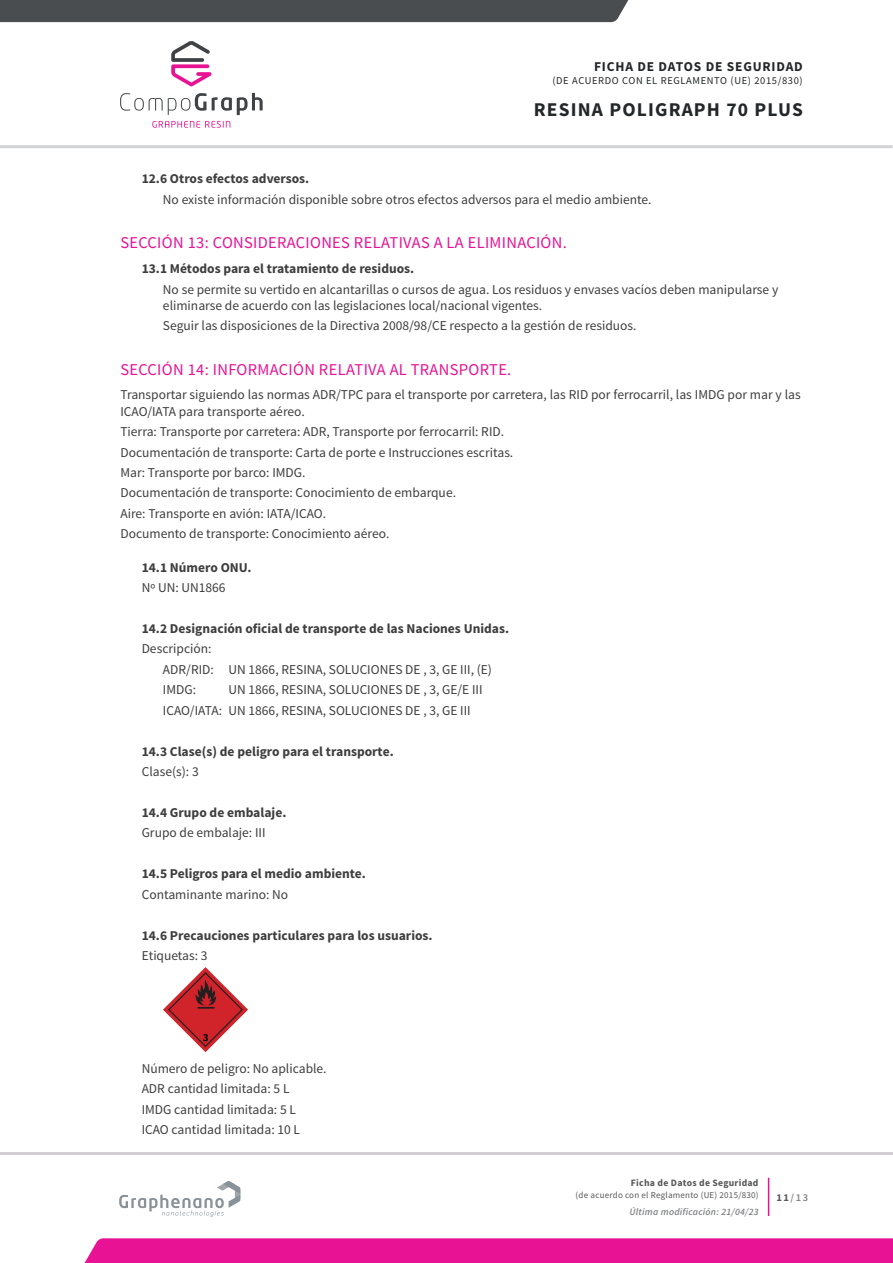
<style>
.page{position:relative;width:893px;height:1263px;background:#fff}
.page>*{position:absolute;margin:0;border:0;box-sizing:border-box;transform-origin:0 0}
.t1{font:700 19.5px "Source Sans Pro";letter-spacing:.06em;color:#242729}
.t2{font:16.5px "Source Sans Pro";letter-spacing:.02em;color:#e71294}
.t3{font:13.5px/16.2px "Source Sans Pro";color:#3e3e3f}
.t4{font:700 13.5px "Source Sans Pro";color:#3e3e3f}
.t5{font:700 13.5px "Source Sans Pro";letter-spacing:.06em;color:#242729}
.t6{font:10.5px "Source Sans Pro";letter-spacing:.06em;color:#242729}
.t7{font:600 10.5px "Source Sans Pro";color:#808285}
.t8{font:italic 600 9.75px "Source Sans Pro";letter-spacing:.025em;color:#808285}
.t9{font:700 9.75px "Source Sans Pro";letter-spacing:.025em;color:#57585a}
.t10{font:9px "Source Sans Pro";letter-spacing:.025em;color:#57585a}
.s1{font-weight:700;color:#57585a}
</style>
<div class="page">
<div style="left:85px;top:1238px;width:808px;height:24px;background:#e71294"></div>
<div style="left:0;top:0;width:629px;height:22px;background:#4a4d4f"></div>
<hr style="left:0;top:1152px;width:893px;height:2px;background:#d0ced0">
<svg style="left:152px;top:121px;width:78px;height:7px"></svg>
<svg style="left:171px;top:41px;width:41px;height:45px"></svg>
<svg style="left:120px;top:93px;width:143px;height:22px"></svg>
<hr style="left:768px;top:1178px;width:1px;height:38px;background:#e71294">
<svg style="left:119px;top:1181px;width:121px;height:36px"></svg>
<hr style="left:0;top:145px;width:893px;height:3px;background:#d1d2d4">
<svg style="left:163px;top:967px;width:85px;height:85px"></svg>
<p class="t5" style="left:594px;top:58px;width:210px">FICHA DE DATOS DE SEGURIDAD</p>
<p class="t6" style="left:552px;top:74px;width:252px">(DE ACUERDO CON EL REGLAMENTO (UE) 2015/830)</p>
<h1 class="t1" style="left:534px;top:97px;width:270px">RESINA POLIGRAPH 70 PLUS</h1>
<p class="t4" style="left:142px;top:170px;width:169px">12.6 Otros efectos adversos.</p>
<p class="t3" style="left:163px;top:191px;width:490px">No existe información disponible sobre otros efectos adversos para el medio ambiente.</p>
<p class="t2" style="left:120px;top:233px;width:448px">SECCIÓN 13: CONSIDERACIONES RELATIVAS A LA ELIMINACIÓN.</p>
<p class="t4" style="left:142px;top:260px;width:274px">13.1 Métodos para el tratamiento de residuos.</p>
<p class="t3" style="left:163px;top:281px;width:617px">No se permite su vertido en alcantarillas o cursos de agua. Los residuos y envases vacíos deben manipularse y eliminarse de acuerdo con las legislaciones local/nacional vigentes.</p>
<p class="t3" style="left:163px;top:318px;width:475px">Seguir las disposiciones de la Directiva 2008/98/CE respecto a la gestión de residuos.</p>
<p class="t2" style="left:120px;top:359px;width:392px">SECCIÓN 14: INFORMACIÓN RELATIVA AL TRANSPORTE.</p>
<p class="t3" style="left:120px;top:387px;width:682px">Transportar siguiendo las normas ADR/TPC para el transporte por carretera, las RID por ferrocarril, las IMDG por mar y las<br>ICAO/IATA para transporte aéreo.</p>
<p class="t3" style="left:120px;top:424px;width:385px">Tierra: Transporte por carretera: ADR, Transporte por ferrocarril: RID.</p>
<p class="t3" style="left:120px;top:444px;width:394px">Documentación de transporte: Carta de porte e Instrucciones escritas.</p>
<p class="t3" style="left:120px;top:465px;width:187px">Mar: Transporte por barco: IMDG.</p>
<p class="t3" style="left:120px;top:485px;width:337px">Documentación de transporte: Conocimiento de embarque.</p>
<p class="t3" style="left:120px;top:505px;width:207px">Aire: Transporte en avión: IATA/ICAO.</p>
<p class="t3" style="left:120px;top:526px;width:270px">Documento de transporte: Conocimiento aéreo.</p>
<p class="t4" style="left:142px;top:558px;width:111px">14.1 Número ONU.</p>
<p class="t3" style="left:142px;top:580px;width:85px">Nº UN: UN1866</p>
<p class="t4" style="left:142px;top:620px;width:369px">14.2 Designación oficial de transporte de las Naciones Unidas.</p>
<p class="t3" style="left:142px;top:641px;width:71px">Descripción:</p>
<p class="t3" style="left:163px;top:661px;width:331px">ADR/RID: UN 1866, RESINA, SOLUCIONES DE , 3, GE III, (E)</p>
<p class="t3" style="left:163px;top:682px;width:35px">IMDG:</p>
<p class="t3" style="left:228px;top:682px;width:255px">UN 1866, RESINA, SOLUCIONES DE , 3, GE/E III</p>
<p class="t3" style="left:163px;top:702px;width:309px">ICAO/IATA: UN 1866, RESINA, SOLUCIONES DE , 3, GE III</p>
<p class="t4" style="left:142px;top:742px;width:253px">14.3 Clase(s) de peligro para el transporte.</p>
<p class="t3" style="left:142px;top:764px;width:58px">Clase(s): 3</p>
<p class="t4" style="left:142px;top:804px;width:146px">14.4 Grupo de embalaje.</p>
<p class="t3" style="left:142px;top:825px;width:125px">Grupo de embalaje: III</p>
<p class="t4" style="left:142px;top:865px;width:226px">14.5 Peligros para el medio ambiente.</p>
<p class="t3" style="left:142px;top:886px;width:148px">Contaminante marino: No</p>
<p class="t4" style="left:142px;top:926px;width:292px">14.6 Precauciones particulares para los usuarios.</p>
<p class="t3" style="left:142px;top:948px;width:67px">Etiquetas: 3</p>
<p class="t3" style="left:142px;top:1060px;width:186px">Número de peligro: No aplicable.</p>
<p class="t3" style="left:142px;top:1081px;width:149px">ADR cantidad limitada: 5 L</p>
<p class="t3" style="left:142px;top:1101px;width:156px">IMDG cantidad limitada: 5 L</p>
<p class="t3" style="left:142px;top:1122px;width:160px">ICAO cantidad limitada: 10 L</p>
<p class="t9" style="left:631px;top:1177px;width:129px">Ficha de Datos de Seguridad</p>
<p class="t10" style="left:576px;top:1189px;width:184px">(de acuerdo con el Reglamento (UE) 2015/830)</p>
<p class="t8" style="left:629px;top:1205px;width:131px">Última modificación: 21/04/23</p>
<p class="t7" style="left:776px;top:1191px;width:33px"><span class="s1">11</span>/13</p>
</div>
